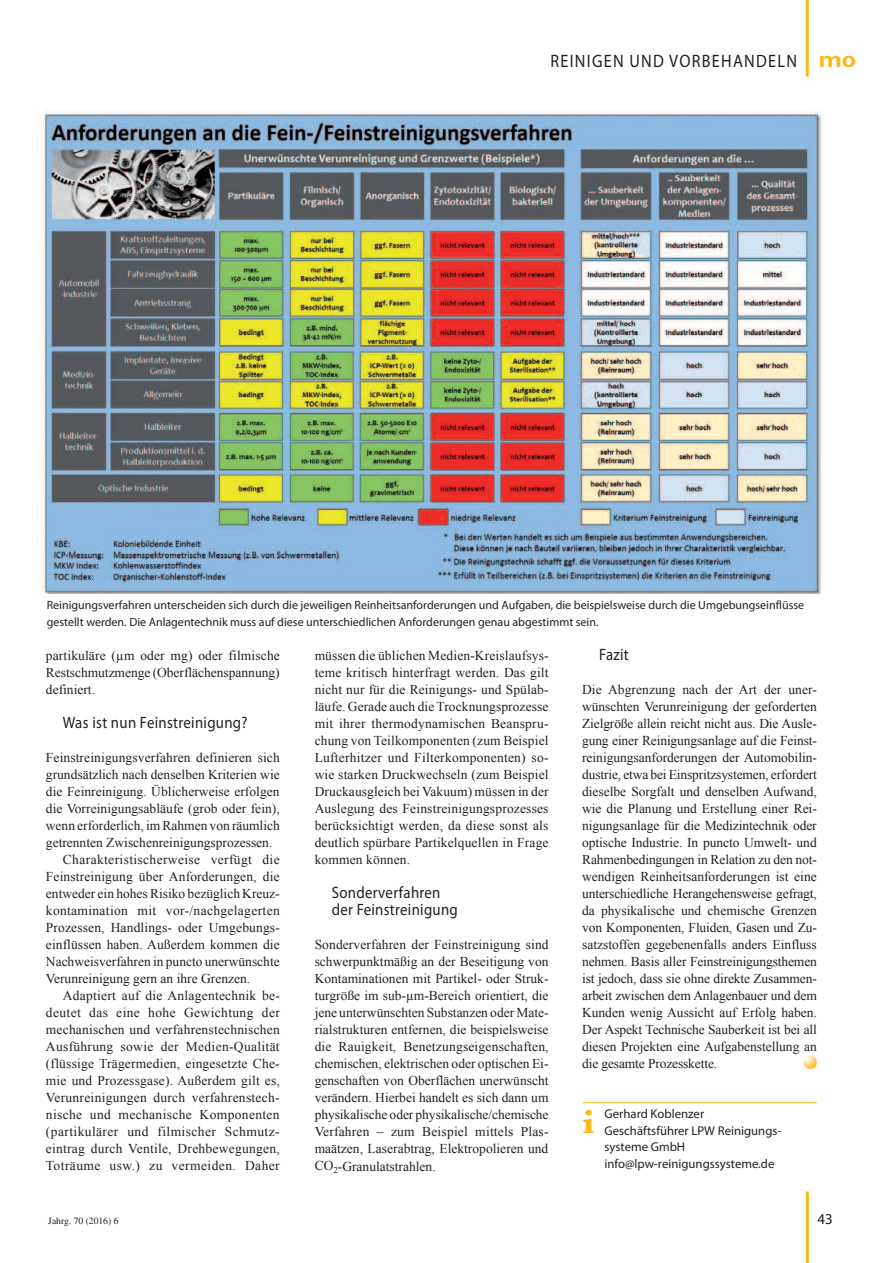
<style>
.page{position:relative;width:893px;height:1263px;background:#fff}
.page>*{position:absolute;margin:0;border:0;box-sizing:border-box;transform-origin:0 0}
.t1{font:700 34.65px "Baskerville";color:#fcb814}
.t2{font:18px "Myriad Pro";letter-spacing:.08em;color:#231f20;scale:.9 1}
.t3{font:16.5px/17.1px "Myriad Pro";letter-spacing:.02em;color:#231f20;scale:.9 1}
.t4{font:15px "Myriad Pro";color:#231f20}
.t5{font:13.5px/17px "Times New Roman";letter-spacing:.01em;color:#231f20;text-align:justify}
.t6{font:13.5px "Times New Roman";letter-spacing:.03em;color:#231f20}
.t7{font:12.75px/16.5px "Myriad Pro";color:#231f20}
.t8{font:12px/17.1px "Myriad Pro";color:#231f20}
.t9{font:9.6px "Times";color:#231f20}
.s1{font-family:"Gill Sans";font-weight:700;font-size:24px;color:#fcb814}
</style>
<div class="page">
<hr style="left:806px;top:1191px;width:3px;height:72px;background:#fcb814">
<hr style="left:806px;top:0;width:3px;height:77px;background:#fcb814">
<img style="left:804px;top:1055px;width:14px;height:14px">
<img style="left:42px;top:109px;width:780px;height:484px">
<hr style="left:583px;top:1102px;width:234px;height:1px;background:#fcb814">
<h2 class="t2" style="left:550px;top:49px;width:341px">reinigen und vorbehandeln <span class="s1">mo</span></h2>
<p class="t8" style="left:47px;top:596px;width:759px">Reinigungsverfahren unterscheiden sich durch die jeweiligen Reinheitsanforderungen und Aufgaben, die beispielsweise durch die Umgebungseinflüsse gestellt werden. Die Anlagentechnik muss auf diese unterschiedlichen Anforderungen genau abgestimmt sein.</p>
<p class="t3" style="left:599px;top:645px;width:34px">Fazit</p>
<p class="t5" style="left:582px;top:680px;width:236px">Die Abgrenzung nach der Art der uner&shy;wünschten Verunreinigung der geforderten Zielgröße allein reicht nicht aus. Die Ausle&shy;gung einer Reinigungsanlage auf die Feinst&shy;reinigungsanforderungen der Automobilin&shy;dustrie, etwa bei Einspritzsystemen, erfordert dieselbe Sorgfalt und denselben Aufwand, wie die Planung und Erstellung einer Rei&shy;nigungsanlage für die Medizintechnik oder optische Industrie. In puncto Umwelt- und Rahmenbedingungen in Relation zu den not&shy;wendigen Reinheitsanforderungen ist eine unterschiedliche Herangehensweise gefragt, da physikalische und chemische Grenzen von Komponenten, Fluiden, Gasen und Zu&shy;satzstoffen gegebenenfalls anders Einfluss nehmen. Basis aller Feinstreinigungsthemen ist jedoch, dass sie ohne direkte Zusammen&shy;arbeit zwischen dem Anlagenbauer und dem Kunden wenig Aussicht auf Erfolg haben.<br>Der Aspekt Technische Sauberkeit ist bei all diesen Projekten eine Aufgabenstellung an die gesamte Prozesskette.</p>
<h1 class="t1" style="left:583px;top:1101px;width:13px">i</h1>
<p class="t7" style="left:604px;top:1105px;width:178px">Gerhard Koblenzer<br>Geschäftsführer LPW Reinigungs&shy;systeme GmbH info@lpw-reinigungssysteme.de</p>
<p class="t5" style="left:315px;top:646px;width:235px">müssen die üblichen Medien-Kreislaufsys&shy;teme kritisch hinterfragt werden. Das gilt nicht nur für die Reinigungs- und Spülab&shy;läufe. Gerade auch die Trocknungsprozesse mit ihrer thermodynamischen Beanspru&shy;chung von Teilkomponenten (zum Beispiel Lufterhitzer und Filterkomponenten) so&shy;wie starken Druckwechseln (zum Beispiel Druckausgleich bei Vakuum) müssen in der Auslegung des Feinstreinigungsprozesses berücksichtigt werden, da diese sonst als deutlich spürbare Partikelquellen in Frage kommen können.</p>
<p class="t3" style="left:332px;top:884px;width:142px">Sonderverfahren der Feinstreinigung</p>
<p class="t5" style="left:315px;top:936px;width:235px">Sonderverfahren der Feinstreinigung sind schwerpunktmäßig an der Beseitigung von Kontaminationen mit Partikel- oder Struk&shy;turgröße im sub-µm-Bereich orientiert, die jene unterwünschten Substanzen oder Mate&shy;rialstrukturen entfernen, die beispielsweise die Rauigkeit, Benetzungseigenschaften, chemischen, elektrischen oder optischen Ei&shy;genschaften von Oberflächen unerwünscht verändern. Hierbei handelt es sich dann um physikalische oder physikalische/chemische Verfahren – zum Beispiel mittels Plas&shy;maätzen, Laserabtrag, Elektropolieren und CO<sub>2</sub>-Granulatstrahlen.</p>
<p class="t5" style="left:46px;top:646px;width:235px">partikuläre (µm oder mg) oder filmische Restschmutzmenge (Oberflächenspannung) definiert.</p>
<p class="t3" style="left:63px;top:713px;width:207px">Was ist nun Feinstreinigung?</p>
<p class="t5" style="left:46px;top:749px;width:235px">Feinstreinigungsverfahren definieren sich</p>
<p class="t5" style="left:46px;top:766px;width:235px">grundsätzlich nach denselben Kriterien wie</p>
<p class="t5" style="left:46px;top:783px;width:235px">die Feinreinigung. Üblicherweise erfolgen</p>
<p class="t5" style="left:46px;top:800px;width:235px">die Vorreinigungsabläufe (grob oder fein),</p>
<p class="t5" style="left:46px;top:817px;width:235px">wenn erforderlich, im Rahmen von räumlich</p>
<p class="t5" style="left:46px;top:834px;width:228px">getrennten Zwischenreinigungsprozessen.</p>
<p class="t6" style="left:63px;top:850px;width:218px">Charakteristischerweise verfügt die</p>
<p class="t5" style="left:46px;top:868px;width:235px">Feinstreinigung über Anforderungen, die</p>
<p class="t5" style="left:46px;top:885px;width:235px">entweder ein hohes Risiko bezüglich Kreuz-</p>
<p class="t5" style="left:46px;top:902px;width:235px">kontamination mit vor-/nachgelagerten</p>
<p class="t5" style="left:46px;top:919px;width:235px">Prozessen, Handlings- oder Umgebungs-</p>
<p class="t5" style="left:46px;top:936px;width:235px">einflüssen haben. Außerdem kommen die</p>
<p class="t5" style="left:46px;top:953px;width:235px">Nachweisverfahren in puncto unerwünschte</p>
<p class="t5" style="left:46px;top:970px;width:206px">Verunreinigung gern an ihre Grenzen.</p>
<p class="t5" style="left:63px;top:987px;width:218px">Adaptiert auf die Anlagentechnik be-</p>
<p class="t6" style="left:46px;top:1004px;width:235px">deutet das eine hohe Gewichtung der</p>
<p class="t5" style="left:46px;top:1021px;width:235px">mechanischen und verfahrenstechnischen</p>
<p class="t5" style="left:46px;top:1038px;width:235px">Ausführung sowie der Medien-Qualität</p>
<p class="t5" style="left:46px;top:1055px;width:235px">(flüssige Trägermedien, eingesetzte Che-</p>
<p class="t5" style="left:46px;top:1072px;width:235px">mie und Prozessgase). Außerdem gilt es,</p>
<p class="t5" style="left:46px;top:1089px;width:235px">Verunreinigungen durch verfahrenstech-</p>
<p class="t5" style="left:46px;top:1106px;width:235px">nische und mechanische Komponenten</p>
<p class="t6" style="left:46px;top:1123px;width:235px">(partikulärer und filmischer Schmutz-</p>
<p class="t5" style="left:46px;top:1140px;width:235px">eintrag durch Ventile, Drehbewegungen,</p>
<p class="t6" style="left:46px;top:1157px;width:235px">Toträume usw.) zu vermeiden. Daher</p>
<p class="t9" style="left:48px;top:1215px;width:72px">Jahrg. 70 (2016) 6</p>
<p class="t4" style="left:817px;top:1210px;width:17px">43</p>
</div>
